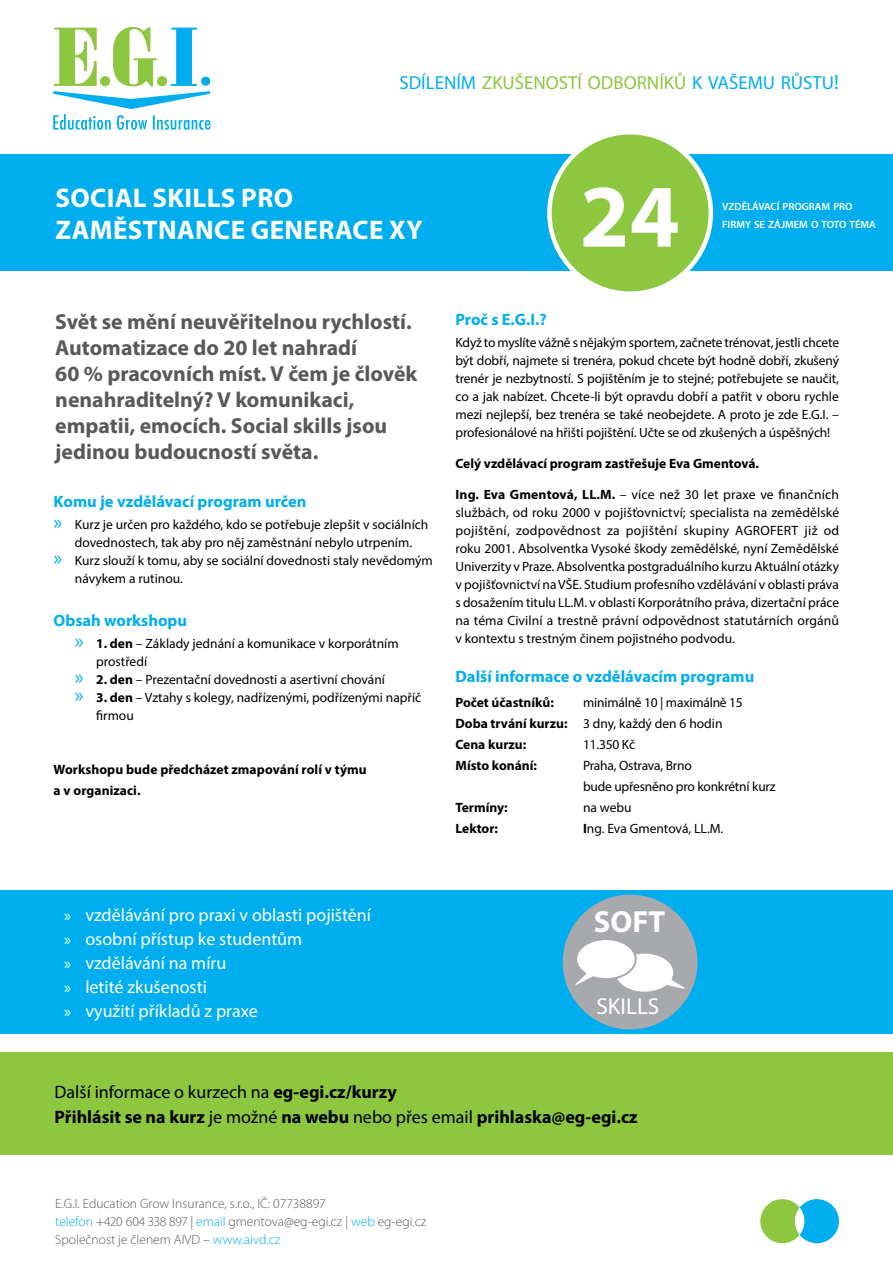
<style>
.page{position:relative;width:893px;height:1263px;background:#fff}
.page>*{position:absolute;margin:0;border:0;box-sizing:border-box;transform-origin:0 0}
.t1{font:700 90px "Myriad Pro";color:#fff}
.t2{font:700 30.6px "Myriad Pro";color:#fff}
.t3{font:700 27px/32.4px "Myriad Pro";letter-spacing:.015em;color:#fff}
.t4{font:23.1px "Myriad Pro";color:#fff}
.t5{font:700 21.75px/26.1px "Myriad Pro";color:#58595b}
.t6{font:18.9px "Myriad Pro";color:#00aeef}
.t7{font:18px/24px "Myriad Pro";color:#fff}
.t8{font:700 18px/25.8px "Myriad Pro";color:#000}
.t9{font:700 16.5px "Myriad Pro";color:#00aeef}
.t10{font:13.5px/18px "Myriad Pro";color:#000;text-align:justify}
.t11{font:700 13.5px/21px "Myriad Pro";color:#000}
.t12{font:300 13.5px/18px "Myriad Pro";color:#58595b}
.t13{font:600 10.5px/18px "Myriad Pro";color:#fff}
.s1{color:#8dc63f}
.s2{font-size:21px}
.s3{font-size:21px;color:#00aeef}
.s4{font-weight:700}
.s5{font-size:16.5px}
.s6{font-weight:400}
.s7{color:#00aeef}
</style>
<div class="page">
<svg style="left:53px;top:27px;width:158px;height:103px"></svg>
<svg style="left:760px;top:1199px;width:79px;height:44px"></svg>
<div style="left:0;top:155px;width:893px;height:116px;background:#00aeef"></div>
<div style="left:549px;top:132px;width:162px;height:162px;background:#8dc63f;border-radius:50%"></div>
<div style="left:547px;top:130px;width:166px;height:166px;border:4px solid #fff;border-radius:50%"></div>
<div style="left:0;top:1052px;width:893px;height:103px;background:#8dc63f"></div>
<div style="left:0;top:890px;width:893px;height:143px;background:#00aeef"></div>
<div style="left:563px;top:895px;width:134px;height:134px;background:#a7a9ac;border-radius:50%"></div>
<svg style="left:575px;top:940px;width:110px;height:52px"></svg>
<h3 class="t6" style="left:399px;top:71px;width:441px">SDÍLENÍM <span class="s1">ZKUŠENOSTÍ ODBORNÍKŮ</span> K VAŠEMU RŮSTU<span class="s2">!</span></h3>
<h3 class="t3" style="left:56px;top:181px;width:369px">SOCIAL SKILLS PRO<br>ZAMĚSTNANCE GENERACE XY</h3>
<h1 class="t1" style="left:580px;top:158px;width:101px">24</h1>
<p class="t13" style="left:722px;top:197px;width:155px">VZDĚLÁVACÍ PROGRAM PRO<br>FIRMY SE ZÁJMEM O TOTO TÉMA</p>
<h3 class="t5" style="left:55px;top:308px;width:364px">Svět se mění neuvěřitelnou rychlostí.<br>Automatizace do 20 let nahradí<br>60 % pracovních míst. V čem je člověk nenahraditelný? V komunikaci, empatii, emocích. Social skills jsou jedinou budoucností světa.</h3>
<p class="t9" style="left:54px;top:490px;width:254px">Komu je vzdělávací program určen</p>
<p class="t10" style="left:54px;top:515px;width:376px"><span class="s3">»</span> Kurz je určen pro každého, kdo se potřebuje zlepšit v sociálních</p>
<p class="t10" style="left:75px;top:533px;width:339px">dovednostech, tak aby pro něj zaměstnání nebylo utrpením.</p>
<p class="t10" style="left:54px;top:551px;width:381px"><span class="s3">»</span> Kurz slouží k tomu, aby se sociální dovednosti staly nevědomým</p>
<p class="t10" style="left:75px;top:569px;width:109px">návykem a rutinou.</p>
<p class="t9" style="left:54px;top:609px;width:135px">Obsah workshopu</p>
<p class="t10" style="left:75px;top:634px;width:325px"><span class="s3">»</span> <span class="s4">1. den</span> – Základy jednání a komunikace v korporátním</p>
<p class="t10" style="left:96px;top:652px;width:53px">prostředí</p>
<p class="t10" style="left:75px;top:670px;width:312px"><span class="s3">»</span> <span class="s4">2. den</span> – Prezentační dovednosti a asertivní chování</p>
<p class="t10" style="left:75px;top:688px;width:348px"><span class="s3">»</span> <span class="s4">3. den</span> – Vztahy s kolegy, nadřízenými, podřízenými napříč</p>
<p class="t10" style="left:96px;top:706px;width:39px">firmou</p>
<p class="t11" style="left:54px;top:759px;width:315px">Workshopu bude předcházet zmapování rolí v týmu a v organizaci.</p>
<p class="t9" style="left:455px;top:309px;width:93px">Proč s E.G.I.?</p>
<p class="t10" style="left:455px;top:333px;width:385px">Když to myslíte vážně s nějakým sportem, začnete trénovat, jestli chcete být dobří, najmete si trenéra, pokud chcete být hodně dobří, zkušený trenér je nezbytností. S pojištěním je to stejné; potřebujete se naučit, co a jak nabízet. Chcete-li být opravdu dobří a patřit v oboru rychle mezi nejlepší, bez trenéra se také neobejdete. A proto je zde E.G.I. – profesionálové na hřišti pojištění. Učte se od zkušených a úspěšných!</p>
<p class="t11" style="left:455px;top:452px;width:305px">Celý vzdělávací program zastřešuje Eva Gmentová.</p>
<p class="t10" style="left:455px;top:485px;width:385px"><span class="s4">Ing. Eva Gmentová, LL.M.</span> – více než 30 let praxe ve finančních službách, od roku 2000 v pojišťovnictví; specialista na zemědělské pojištění, zodpovědnost za pojištění skupiny AGROFERT již od roku 2001. Absolventka Vysoké škody zemědělské, nyní Zemědělské Univerzity v Praze. Absolventka postgraduálního kurzu Aktuální otázky v pojišťovnictví na VŠE. Studium profesního vzdělávání v oblasti práva s dosažením titulu LL.M. v oblasti Korporátního práva, dizertační práce na téma Civilní a trestně právní odpovědnost statutárních orgánů v kontextu s trestným činem pojistného podvodu.</p>
<p class="t9" style="left:455px;top:666px;width:300px">Další informace o vzdělávacím programu</p>
<p class="t11" style="left:455px;top:692px;width:100px">Počet účastníků:</p>
<p class="t10" style="left:455px;top:692px;width:289px;line-height:21px;text-align:left;text-indent:128px">minimálně 10 | maximálně 15<br><span class="s4">Doba trvání kurzu:</span> 3 dny, každý den 6 hodin<br><span class="s4">Cena kurzu:</span></p>
<p class="t10" style="left:583px;top:735px;width:54px">11.350 Kč</p>
<p class="t11" style="left:455px;top:755px;width:83px">Místo konání:</p>
<p class="t10" style="left:583px;top:755px;width:194px;line-height:21px">Praha, Ostrava, Brno<br>bude upřesněno pro konkrétní kurz</p>
<p class="t11" style="left:455px;top:797px;width:54px">Termíny:</p>
<p class="t10" style="left:583px;top:798px;width:50px">na webu</p>
<p class="t11" style="left:455px;top:818px;width:44px">Lektor:</p>
<p class="t10" style="left:583px;top:819px;width:142px"><span class="s4">I</span>ng. Eva Gmentová, LL.M.</p>
<h3 class="t7" style="left:64px;top:902px;width:308px"><span class="s5">»</span> vzdělávání pro praxi v oblasti pojištění <span class="s5">»</span> osobní přístup ke studentům<br><span class="s5">»</span> vzdělávání na míru<br><span class="s5">»</span> letité zkušenosti<br><span class="s5">»</span> využití příkladů z praxe</h3>
<h2 class="t2" style="left:594px;top:902px;width:73px">SOFT</h2>
<h3 class="t4" style="left:596px;top:991px;width:64px">SKILLS</h3>
<h3 class="t8" style="left:55px;top:1078px;width:585px"><span class="s6">Další informace o kurzech na</span> eg-egi.cz/kurzy<br>Přihlásit se na kurz <span class="s6">je možné</span> na webu <span class="s6">nebo přes email</span> prihlaska@eg-egi.cz</h3>
<p class="t12" style="left:55px;top:1195px;width:373px">E.G.I. Education Grow Insurance, s.r.o., IČ: 07738897<br><span class="s7">telefon</span> +420 604 338 897 | <span class="s7">email</span> gmentova@eg-egi.cz | <span class="s7">web</span> eg-egi.cz<br>Společnost je členem AIVD – <span class="s7">www.aivd.cz</span></p>
</div>
